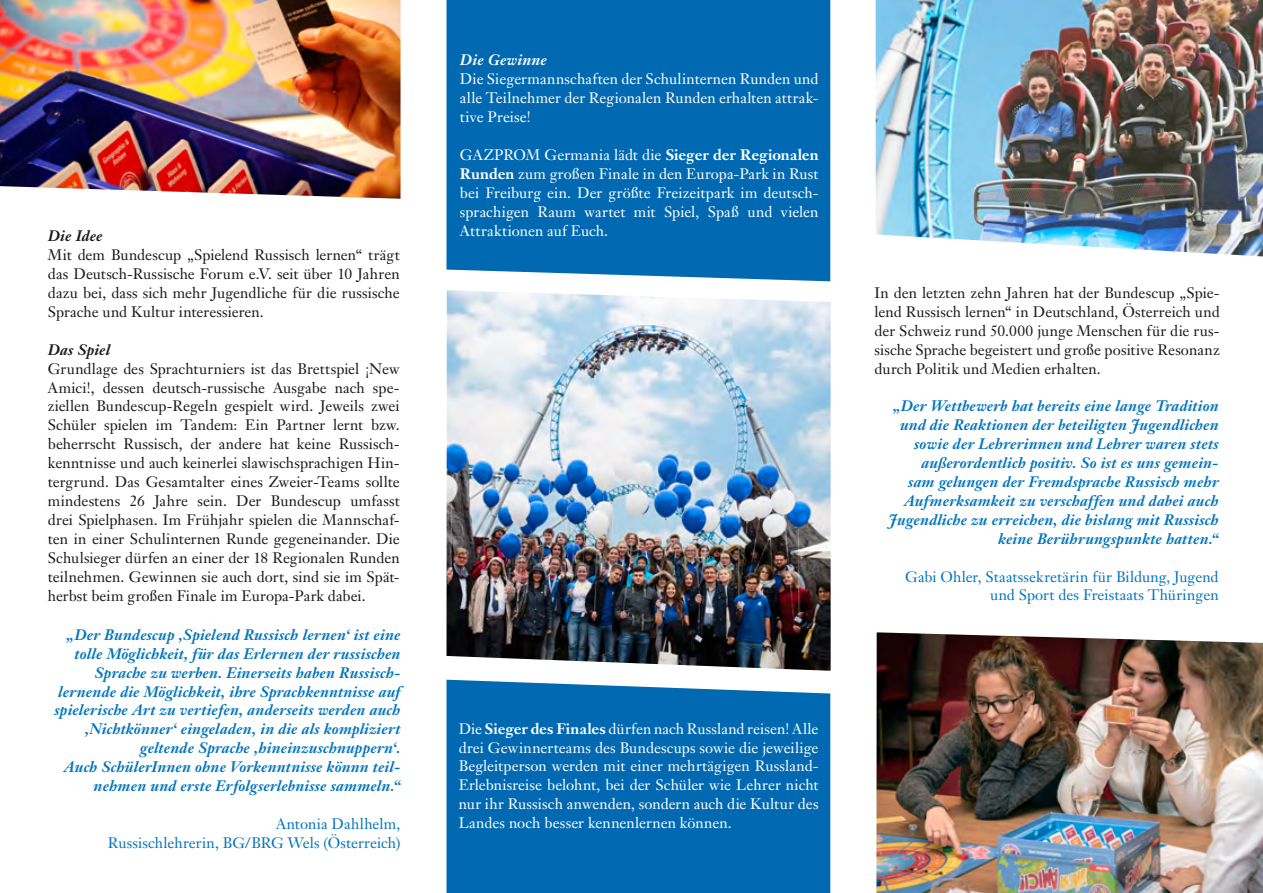
<style>
.page{position:relative;width:1263px;height:893px;background:#fff}
.page>*{position:absolute;margin:0;border:0;box-sizing:border-box;transform-origin:0 0}
.t1{font:15px/18.9px "Janson Text";letter-spacing:.005em;color:#1a171c;text-align:justify}
.t2{font:italic 700 15px/18.9px "Janson Text";letter-spacing:.01em;color:#0074bb;text-align:right}
.t3{font:15px/18.9px "Janson Text";color:#fff;text-align:justify}
.t4{font:15px/18.9px "Janson Text";letter-spacing:.005em;color:#0074bb;text-align:right}
.t5{font:italic 700 15px "Janson Text";letter-spacing:.01em;color:#1a171c}
.t6{font:italic 700 15px "Janson Text";letter-spacing:.01em;color:#fff}
.s1{font-weight:700}
</style>
<div class="page">
<div style="left:446px;top:680px;width:384px;height:213px;background:#0069b1"></div>
<div style="left:446px;top:0;width:384px;height:281px;background:#0069b1"></div>
<img style="left:446px;top:290px;width:385px;height:381px">
<img style="left:876px;top:0;width:387px;height:256px">
<img style="left:0;top:0;width:400px;height:199px">
<img style="left:876px;top:632px;width:387px;height:261px">
<p class="t5" style="left:48px;top:226px;width:56px">Die Idee</p>
<p class="t1" style="left:48px;top:245px;width:353px">Mit dem Bundescup „Spielend Russisch lernen“ trägt das Deutsch-Russische Forum e.V. seit über 10 Jahren dazu bei, dass sich mehr Jugendliche für die russische Sprache und Kultur interessieren.</p>
<p class="t5" style="left:48px;top:340px;width:64px">Das Spiel</p>
<p class="t1" style="left:48px;top:359px;width:353px">Grundlage des Sprachturniers ist das Brettspiel ¡New Amici!, dessen deutsch-russische Ausgabe nach spe&shy;ziellen Bundescup-Regeln gespielt wird. Jeweils zwei Schüler spielen im Tandem: Ein Partner lernt bzw. beherrscht Russisch, der andere hat keine Russisch&shy;kenntnisse und auch keinerlei slawischsprachigen Hin&shy;tergrund. Das Gesamtalter eines Zweier-Teams sollte mindestens 26 Jahre sein. Der Bundescup umfasst drei Spielphasen. Im Frühjahr spielen die Mannschaf&shy;ten in einer Schulinternen Runde gegeneinander. Die Schulsieger dürfen an einer der 18 Regionalen Runden teilnehmen. Gewinnen sie auch dort, sind sie im Spät&shy;herbst beim großen Finale im Europa-Park dabei.</p>
<p class="t2" style="left:54px;top:625px;width:348px">„Der Bundescup ‚Spielend Russisch lernen‘ ist eine tolle Möglichkeit, für das Erlernen der russischen Sprache zu werben. Einerseits haben Russisch&shy;lernende die Möglichkeit, ihre Sprachkenntnisse auf spielerische Art zu vertiefen, anderseits werden auch ‚Nichtkönner‘ eingeladen, in die als kompliziert geltende Sprache ‚hineinzuschnuppern‘.<br>Auch SchülerInnen ohne Vorkenntnisse könnn teil&shy;nehmen und erste Erfolgserlebnisse sammeln.“</p>
<p class="t4" style="left:276px;top:814px;width:126px">Antonia Dahlhelm,</p>
<p class="t4" style="left:108px;top:833px;width:294px">Russischlehrerin, BG/BRG Wels (Österreich)</p>
<p class="t6" style="left:460px;top:50px;width:88px">Die Gewinne</p>
<p class="t3" style="left:460px;top:70px;width:360px">Die Siegermannschaften der Schulinternen Runden und alle Teilnehmer der Regionalen Runden erhalten attrak&shy;tive Preise!</p>
<p class="t3" style="left:460px;top:145px;width:360px">GAZPROM Germania lädt die <span class="s1">Sieger der Regionalen Runden</span> zum großen Finale in den Europa-Park in Rust bei Freiburg ein. Der größte Freizeitpark im deutsch&shy;sprachigen Raum wartet mit Spiel, Spaß und vielen Attraktionen auf Euch.</p>
<p class="t3" style="left:459px;top:719px;width:361px">Die <span class="s1">Sieger des Finales</span> dürfen nach Russland reisen! Alle drei Gewinnerteams des Bundescups sowie die jeweilige Begleitperson werden mit einer mehrtägigen Russland-Erlebnisreise belohnt, bei der Schüler wie Lehrer nicht nur ihr Russisch anwenden, sondern auch die Kultur des Landes noch besser kennenlernen können.</p>
<p class="t1" style="left:874px;top:283px;width:347px">In den letzten zehn Jahren hat der Bundescup „Spie&shy;lend Russisch lernen“ in Deutschland, Österreich und der Schweiz rund 50.000 junge Menschen für die rus&shy;sische Sprache begeistert und große positive Resonanz durch Politik und Medien erhalten.</p>
<p class="t2" style="left:889px;top:397px;width:331px">„Der Wettbewerb hat bereits eine lange Tradition und die Reaktionen der beteiligten Jugendlichen sowie der Lehrerinnen und Lehrer waren stets außerordentlich positiv. So ist es uns gemein-<br>sam gelungen der Fremdsprache Russisch mehr Aufmerksamkeit zu verschaffen und dabei auch Jugendliche zu erreichen, die bislang mit Russisch keine Berührungspunkte hatten.“</p>
<p class="t4" style="left:905px;top:567px;width:315px">Gabi Ohler, Staatssekretärin für Bildung, Jugend und Sport des Freistaats Thüringen</p>
</div>
